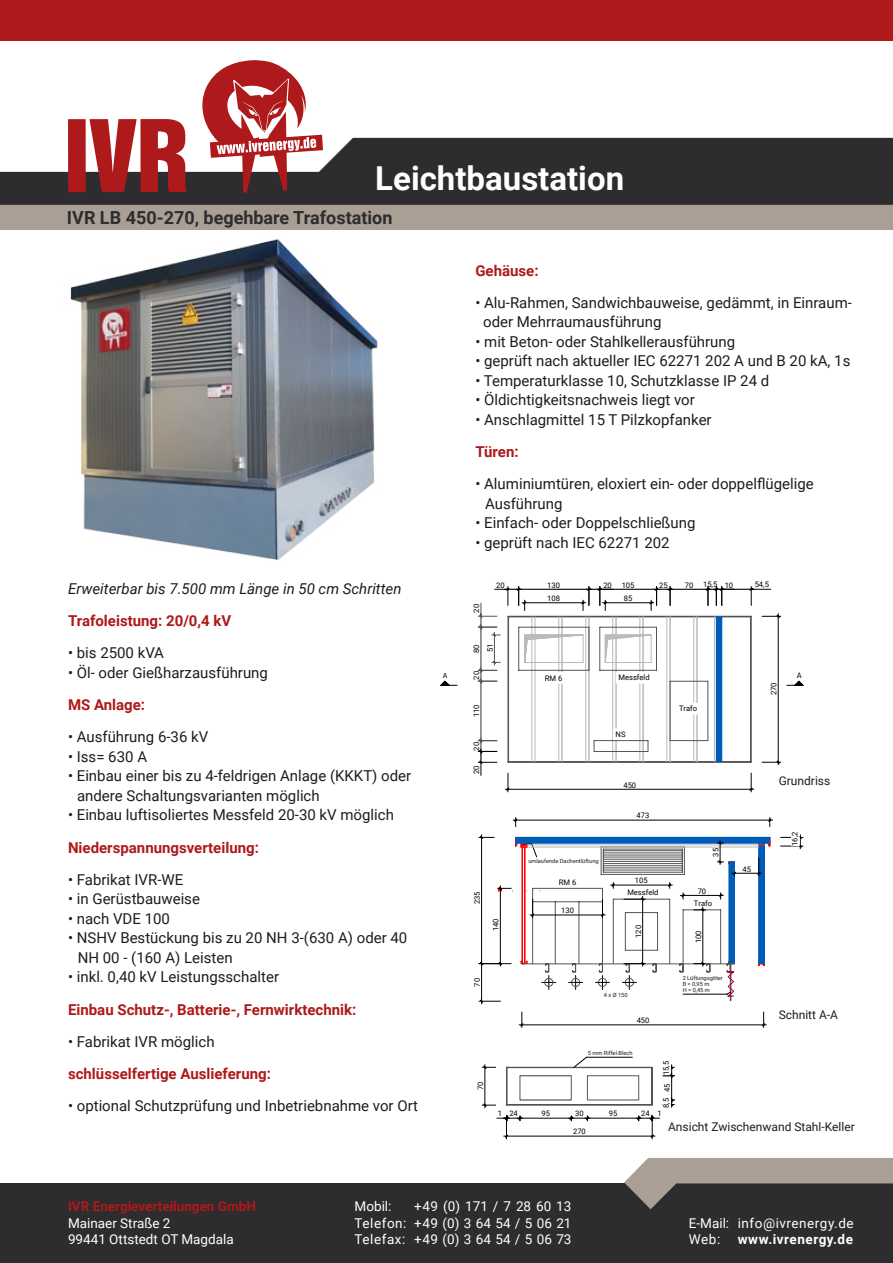
<style>
.page{position:relative;width:893px;height:1263px;background:#fff}
.page>*{position:absolute;margin:0;border:0;box-sizing:border-box;transform-origin:0 0}
.t1{font:700 33px "Roboto";color:#fff}
.t2{font:700 18px "Roboto";color:#2d2c2e}
.t3{font:15px/19.5px "Roboto";color:#1d1d1b}
.t4{font:700 15px "Roboto";color:#ae191b}
.t5{font:italic 15px "Roboto";color:#1d1d1b}
.t6{font:13.5px/16.5px "Roboto";color:#fff}
.t7{font:13.5px/16.5px "Roboto";letter-spacing:.04em;color:#fff}
.t8{font:700 13.5px "Roboto";color:#ae191b}
.t9{font:700 13.5px "Roboto";letter-spacing:.04em;color:#fff}
.t10{font:12px "Roboto";color:#1d1d1b}
.t11{font:7.65px "Roboto";color:#000}
.t12{font:7.5px "Roboto";color:#000}
.t13{font:7.5px "Myriad Pro";color:#000}
.t14{font:5.7px/6px "Roboto";color:#1d1d1b}
</style>
<div class="page">
<div style="left:0;top:188px;width:893px;height:42px;background:#aa9f95"></div>
<svg style="left:0;top:138px;width:893px;height:67px;background:#3c3b3d"></svg>
<svg style="left:202px;top:60px;width:121px;height:133px"></svg>
<div style="left:68px;top:119px;width:18px;height:73px;background:#ae191b"></div>
<svg style="left:89px;top:119px;width:98px;height:73px"></svg>
<div style="left:0;top:0;width:893px;height:40px;background:#ae191b"></div>
<div style="left:0;top:1183px;width:893px;height:80px;background:#2d2c2e"></div>
<svg style="left:624px;top:1158px;width:269px;height:51px"></svg>
<svg style="left:440px;top:680px;width:18px;height:6px"></svg>
<svg style="left:478px;top:586px;width:326px;height:206px"></svg>
<svg style="left:513px;top:817px;width:260px;height:10px"></svg>
<svg style="left:519px;top:1012px;width:248px;height:16px"></svg>
<svg style="left:780px;top:834px;width:23px;height:15px"></svg>
<div style="left:792px;top:831px;width:7px;height:15px;background:#fff"></div>
<svg style="left:479px;top:834px;width:291px;height:170px"></svg>
<img style="left:70px;top:239px;width:308px;height:321px">
<svg style="left:482px;top:1057px;width:193px;height:82px"></svg>
<h1 class="t1" style="left:375px;top:155px;width:250px">Leichtbaustation</h1>
<p class="t2" style="left:67px;top:205px;width:327px">IVR LB 450-270, begehbare Trafostation</p>
<p class="t5" style="left:68px;top:578px;width:335px">Erweiterbar bis 7.500 mm Länge in 50 cm Schritten</p>
<p class="t4" style="left:68px;top:610px;width:165px">Trafoleistung: 20/0,4 kV</p>
<p class="t3" style="left:68px;top:643px;width:98px">• bis 2500 kVA</p>
<p class="t3" style="left:68px;top:662px;width:201px">• Öl- oder Gießharzausführung</p>
<p class="t4" style="left:68px;top:694px;width:79px">MS Anlage:</p>
<p class="t3" style="left:68px;top:727px;width:142px">• Ausführung 6-36 kV</p>
<p class="t3" style="left:68px;top:746px;width:81px">• Iss= 630 A</p>
<p class="t3" style="left:77px;top:766px;width:336px;text-indent:-9px">• Einbau einer bis zu 4-feldrigen Anlage (KKKT) oder andere Schaltungsvarianten möglich</p>
<p class="t3" style="left:68px;top:805px;width:327px">• Einbau luftisoliertes Messfeld 20-30 kV möglich</p>
<p class="t4" style="left:68px;top:837px;width:192px">Niederspannungsverteilung:</p>
<p class="t3" style="left:68px;top:869px;width:117px">• Fabrikat IVR-WE</p>
<p class="t3" style="left:68px;top:889px;width:133px">• in Gerüstbauweise</p>
<p class="t3" style="left:68px;top:908px;width:103px">• nach VDE 100</p>
<p class="t3" style="left:78px;top:928px;width:331px;text-indent:-10px">• NSHV Bestückung bis zu 20 NH 3-(630 A) oder 40<br>NH 00 - (160 A) Leisten</p>
<p class="t3" style="left:68px;top:967px;width:213px">• inkl. 0,40 kV Leistungsschalter</p>
<p class="t4" style="left:68px;top:999px;width:290px">Einbau Schutz-, Batterie-, Fernwirktechnik:</p>
<p class="t3" style="left:68px;top:1031px;width:148px">• Fabrikat IVR möglich</p>
<p class="t4" style="left:68px;top:1063px;width:204px">schlüsselfertige Auslieferung:</p>
<p class="t3" style="left:68px;top:1096px;width:351px">• optional Schutzprüfung und Inbetriebnahme vor Ort</p>
<p class="t4" style="left:475px;top:260px;width:65px">Gehäuse:</p>
<p class="t3" style="left:483px;top:292px;width:370px;text-indent:-8px">• Alu-Rahmen, Sandwichbauweise, gedämmt, in Einraum&shy;oder Mehrraumausführung</p>
<p class="t3" style="left:475px;top:331px;width:261px">• mit Beton- oder Stahlkellerausführung</p>
<p class="t3" style="left:475px;top:351px;width:376px">• geprüft nach aktueller IEC 62271 202 A und B 20 kA, 1s</p>
<p class="t3" style="left:475px;top:370px;width:295px">• Temperaturklasse 10, Schutzklasse IP 24 d</p>
<p class="t3" style="left:475px;top:390px;width:221px">• Öldichtigkeitsnachweis liegt vor</p>
<p class="t3" style="left:475px;top:409px;width:238px">• Anschlagmittel 15 T Pilzkopfanker</p>
<p class="t4" style="left:475px;top:441px;width:45px">Türen:</p>
<p class="t3" style="left:485px;top:474px;width:330px;text-indent:-10px">• Aluminiumtüren, eloxiert ein- oder doppelflügelige<br>Ausführung</p>
<p class="t3" style="left:475px;top:513px;width:222px">• Einfach- oder Doppelschließung</p>
<p class="t3" style="left:475px;top:532px;width:196px">• geprüft nach IEC 62271 202</p>
<p class="t11" style="left:496px;top:579px;width:10px">20</p>
<p class="t11" style="left:547px;top:579px;width:14px">130</p>
<p class="t11" style="left:603px;top:579px;width:10px">20</p>
<p class="t11" style="left:622px;top:579px;width:14px">105</p>
<p class="t11" style="left:659px;top:579px;width:10px">25</p>
<p class="t11" style="left:685px;top:579px;width:10px">70</p>
<p class="t11" style="left:703px;top:578px;width:32px">15,5 10</p>
<p class="t11" style="left:755px;top:578px;width:16px">54,5</p>
<p class="t11" style="left:547px;top:593px;width:14px">108</p>
<p class="t11" style="left:624px;top:593px;width:10px">85</p>
<p class="t11" style="left:471px;top:613px;width:10px;rotate:-90deg">20</p>
<p class="t11" style="left:471px;top:653px;width:10px;rotate:-90deg">80</p>
<p class="t11" style="left:471px;top:679px;width:10px;rotate:-90deg">20</p>
<p class="t11" style="left:471px;top:717px;width:14px;rotate:-90deg">110</p>
<p class="t11" style="left:471px;top:750px;width:10px;rotate:-90deg">20</p>
<p class="t11" style="left:485px;top:652px;width:10px;rotate:-90deg">51</p>
<p class="t13" style="left:443px;top:671px;width:6px">A</p>
<p class="t11" style="left:797px;top:670px;width:6px">A</p>
<p class="t11" style="left:545px;top:672px;width:19px">RM 6</p>
<p class="t11" style="left:618px;top:672px;width:33px">Messfeld</p>
<p class="t11" style="left:679px;top:703px;width:20px">Trafo</p>
<p class="t11" style="left:768px;top:695px;width:14px;rotate:-90deg">270</p>
<p class="t11" style="left:616px;top:729px;width:11px">NS</p>
<p class="t11" style="left:471px;top:774px;width:10px;rotate:-90deg">20</p>
<p class="t11" style="left:472px;top:904px;width:14px;rotate:-90deg">235</p>
<p class="t11" style="left:491px;top:931px;width:14px;rotate:-90deg">140</p>
<p class="t14" style="left:528px;top:858px;width:72px">umlaufende Dachentlüftung</p>
<p class="t11" style="left:559px;top:877px;width:19px">RM 6</p>
<p class="t11" style="left:561px;top:905px;width:14px">130</p>
<p class="t11" style="left:623px;top:779px;width:14px">450</p>
<p class="t11" style="left:637px;top:810px;width:14px">473</p>
<p class="t11" style="left:635px;top:875px;width:14px">105</p>
<p class="t11" style="left:627px;top:887px;width:33px">Messfeld</p>
<p class="t11" style="left:710px;top:857px;width:10px;rotate:-90deg">35</p>
<p class="t11" style="left:698px;top:886px;width:10px">70</p>
<p class="t11" style="left:694px;top:898px;width:20px">Trafo</p>
<p class="t11" style="left:633px;top:938px;width:14px;rotate:-90deg">120</p>
<p class="t11" style="left:693px;top:943px;width:14px;rotate:-90deg">100</p>
<p class="t11" style="left:743px;top:863px;width:10px">45</p>
<p class="t10" style="left:779px;top:772px;width:53px">Grundriss</p>
<p class="t11" style="left:789px;top:846px;width:16px;rotate:-90deg">16,2</p>
<p class="t11" style="left:472px;top:987px;width:10px;rotate:-90deg">70</p>
<p class="t12" style="left:475px;top:1090px;width:10px;rotate:-90deg">70</p>
<p class="t14" style="left:604px;top:991px;width:25px">4 x Ø 150</p>
<p class="t11" style="left:637px;top:1015px;width:14px">450</p>
<p class="t14" style="left:588px;top:1049px;width:46px">5 mm Riffel-Blech</p>
<p class="t12" style="left:661px;top:1075px;width:16px;rotate:-90deg">15,5</p>
<p class="t12" style="left:662px;top:1092px;width:10px;rotate:-90deg">45</p>
<p class="t12" style="left:661px;top:1108px;width:11px;rotate:-90deg">8,5</p>
<p class="t12" style="left:498px;top:1108px;width:22px">1 24</p>
<p class="t12" style="left:541px;top:1108px;width:10px">95</p>
<p class="t12" style="left:575px;top:1108px;width:10px">30</p>
<p class="t12" style="left:609px;top:1108px;width:10px">95</p>
<p class="t12" style="left:641px;top:1108px;width:22px">24 1</p>
<p class="t14" style="left:683px;top:975px;width:42px">2 Lüftungsgitter<br>B = 0,95 m<br>H = 0,45 m</p>
<p class="t10" style="left:779px;top:1007px;width:61px">Schnitt A-A</p>
<p class="t12" style="left:573px;top:1126px;width:14px">270</p>
<p class="t10" style="left:668px;top:1118px;width:188px">Ansicht Zwischenwand Stahl-Keller</p>
<p class="t8" style="left:68px;top:1197px;width:189px">IVR Energieverteilungen GmbH</p>
<p class="t6" style="left:68px;top:1214px;width:167px">Mainaer Straße 2<br>99441 Ottstedt OT Magdala</p>
<p class="t6" style="left:355px;top:1198px;width:218px;text-align:justify;text-indent:60px">+49 (0) 171 / 7 28 60 13<br>Telefon: +49 (0) 3 64 54 / 5 06 21<br>Telefax: +49 (0) 3 64 54 / 5 06 73</p>
<p class="t6" style="left:355px;top:1198px;width:38px">Mobil:</p>
<p class="t7" style="left:689px;top:1214px;width:166px">E-Mail: info@ivrenergy.de<br>Web:</p>
<p class="t9" style="left:738px;top:1230px;width:117px">www.ivrenergy.de</p>
</div>
